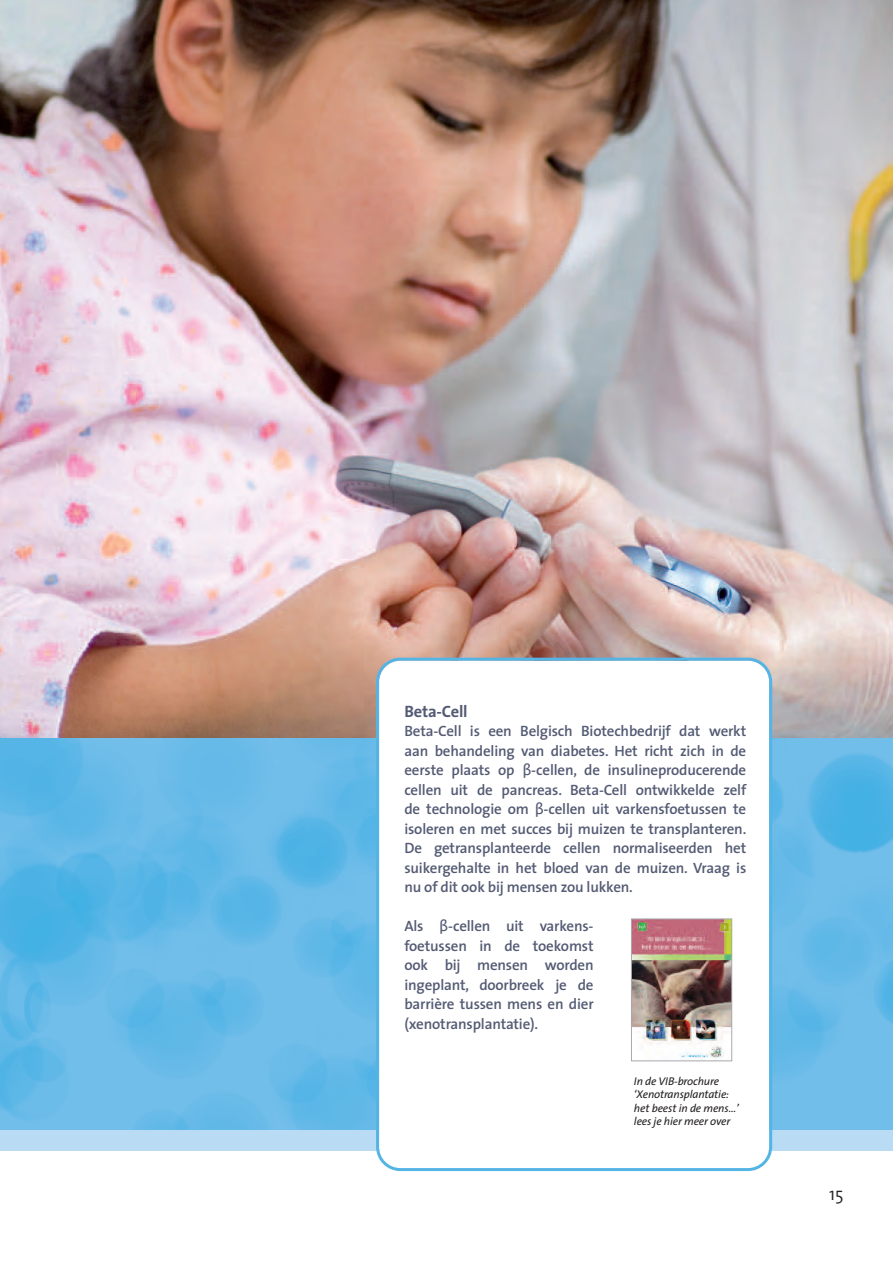
<style>
.page{position:relative;width:893px;height:1263px;background:#fff}
.page>*{position:absolute;margin:0;border:0;box-sizing:border-box;transform-origin:0 0}
.t1{font:300 18px "The Sans";color:#231f20}
.t2{font:700 16.5px "The Sans";letter-spacing:-.01em;color:#535a73}
.t3{font:600 15px/19.5px "The Sans";letter-spacing:-.01em;color:#535a73;text-align:justify}
.t4{font:italic 11.25px/13.5px "The Sans";letter-spacing:-.01em;color:#231f20}
.s1{font-family:"Lucida Grande";font-weight:400}
</style>
<div class="page">
<div style="left:0;top:810px;width:893px;height:340px;background:#b9dbf3"></div>
<img style="left:0;top:0;width:893px;height:738px">
<img style="left:0;top:738px;width:893px;height:391px">
<div style="left:376px;top:658px;width:396px;height:513px;background:#fff"></div>
<img style="left:633px;top:920px;width:97px;height:139px">
<div style="left:631px;top:918px;width:101px;height:143px;border:1px solid #a8a9ad"></div>
<p class="t2" style="left:404px;top:705px;width:65px">Beta-Cell</p>
<p class="t3" style="left:404px;top:723px;width:343px">Beta-Cell is een Belgisch Biotechbedrijf dat werkt aan behandeling van diabetes. Het richt zich in de eerste plaats op <span class="s1">β</span>-cellen, de insulineproducerende cellen uit de pancreas. Beta-Cell ontwikkelde zelf de technologie om <span class="s1">β</span>-cellen uit varkensfoetussen te isoleren en met succes bij muizen te transplanteren.<br>De getransplanteerde cellen normaliseerden het suikergehalte in het bloed van de muizen. Vraag is nu of dit ook bij mensen zou lukken.</p>
<p class="t3" style="left:404px;top:918px;width:191px">Als <span class="s1">β</span>-cellen uit varkens&shy;foetussen in de toekomst ook bij mensen worden ingeplant, doorbreek je de barrière tussen mens en dier (xenotransplantatie).</p>
<p class="t4" style="left:634px;top:1075px;width:106px">In de VIB-brochure ‘Xenotransplantatie: het beest in de mens…’ lees je hier meer over</p>
<p class="t1" style="left:829px;top:1188px;width:16px">15</p>
</div>
